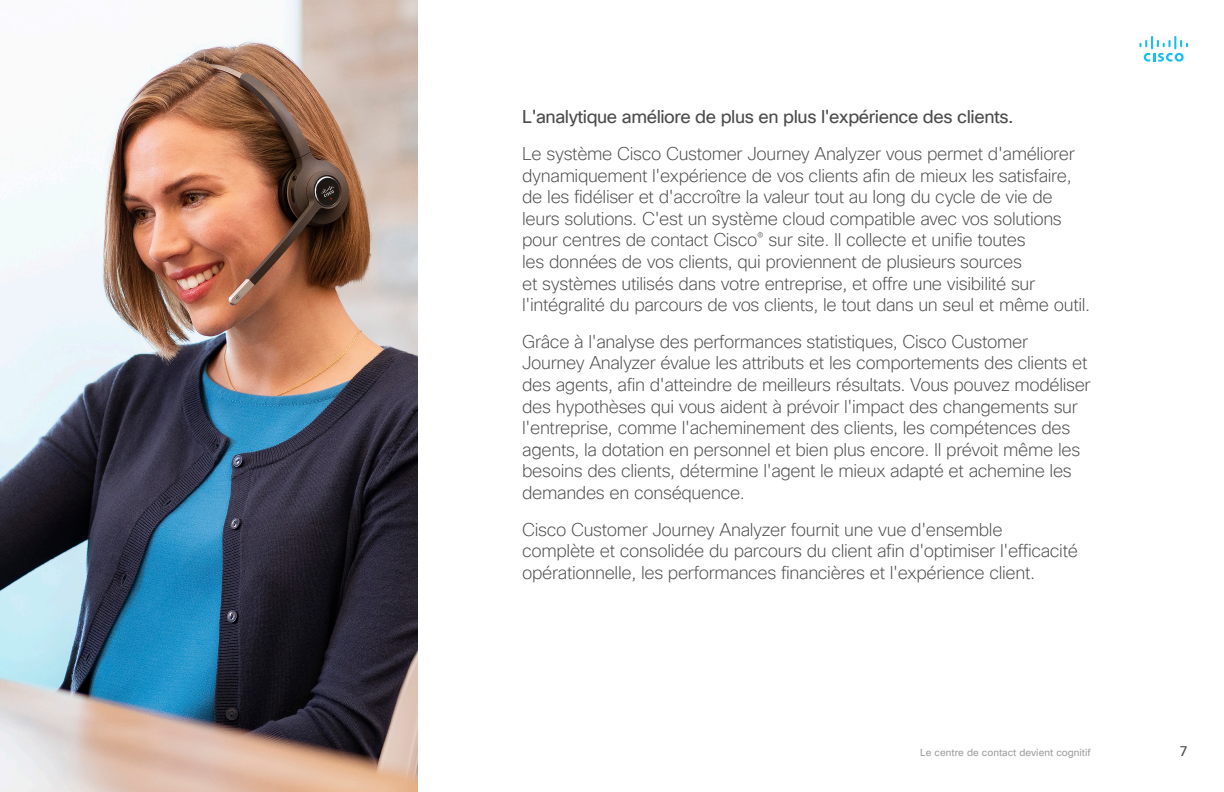
<style>
.page{position:relative;width:1224px;height:792px;background:#fff}
.page>*{position:absolute;margin:0;border:0;box-sizing:border-box;transform-origin:0 0}
.t1{font:200 18px/21.6px "Cisco Sans TT";letter-spacing:-.02em;color:#4d4c4c}
.t2{font:18px "Cisco Sans TT";letter-spacing:-.025em;color:#4d4c4c}
.t3{font:14px "Cisco Sans TT";color:#4d4c4c}
.t4{font:10px "Cisco Sans TT";color:#9e9ea2}
</style>
<div class="page">
<svg style="left:1139px;top:36px;width:49px;height:26px"></svg>
<img style="left:0;top:0;width:418px;height:792px">
<p class="t2" style="left:522px;top:105px;width:493px">L'analytique améliore de plus en plus l'expérience des clients.</p>
<p class="t1" style="left:522px;top:143px;width:570px">Le système Cisco Customer Journey Analyzer vous permet d'améliorer dynamiquement l'expérience de vos clients afin de mieux les satisfaire, de les fidéliser et d'accroître la valeur tout au long du cycle de vie de leurs solutions. C'est un système cloud compatible avec vos solutions pour centres de contact Cisco<sup>®</sup> sur site. Il collecte et unifie toutes<br>les données de vos clients, qui proviennent de plusieurs sources<br>et systèmes utilisés dans votre entreprise, et offre une visibilité sur l'intégralité du parcours de vos clients, le tout dans un seul et même outil.</p>
<p class="t1" style="left:522px;top:331px;width:570px">Grâce à l'analyse des performances statistiques, Cisco Customer Journey Analyzer évalue les attributs et les comportements des clients et des agents, afin d'atteindre de meilleurs résultats. Vous pouvez modéliser des hypothèses qui vous aident à prévoir l'impact des changements sur l'entreprise, comme l'acheminement des clients, les compétences des agents, la dotation en personnel et bien plus encore. Il prévoit même les besoins des clients, détermine l'agent le mieux adapté et achemine les demandes en conséquence.</p>
<p class="t1" style="left:522px;top:519px;width:557px">Cisco Customer Journey Analyzer fournit une vue d'ensemble complète et consolidée du parcours du client afin d'optimiser l'efficacité opérationnelle, les performances financières et l'expérience client.</p>
<p class="t4" style="left:920px;top:746px;width:172px">Le centre de contact devient cognitif</p>
<p class="t3" style="left:1180px;top:742px;width:10px">7</p>
</div>
